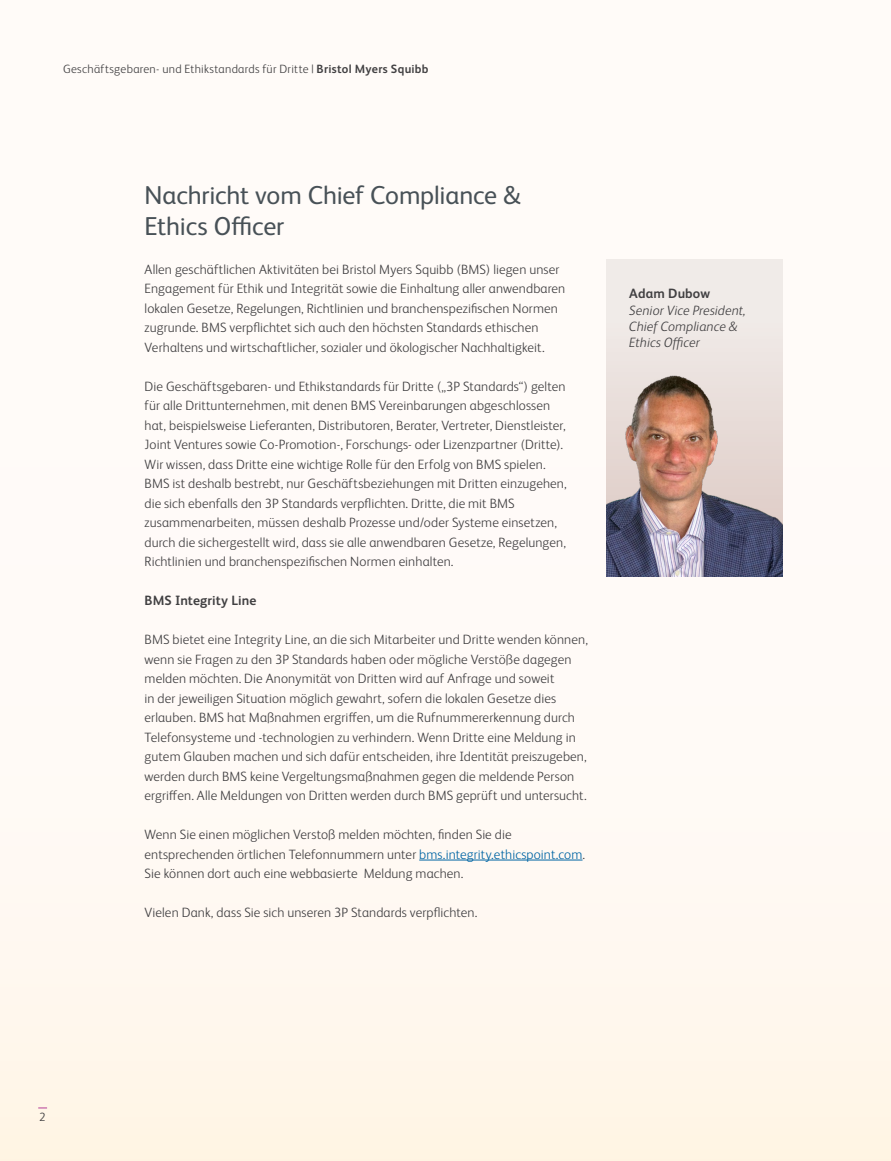
<style>
.page{position:relative;width:891px;height:1161px;background:#fff}
.page>*{position:absolute;margin:0;border:0;box-sizing:border-box;transform-origin:0 0}
.t1{font:25.95px/31px "BMS Humanity";letter-spacing:-.005em;color:#485157}
.t2{font:300 13.5px/19.5px "BMS Humanity";letter-spacing:.01em;color:#414042}
.t3{font:italic 300 13.5px/16.2px "BMS Humanity";color:#414042}
.t4{font:700 13.5px "BMS Humanity";letter-spacing:.005em;color:#414042}
.t5{font:300 12px "BMS Humanity";letter-spacing:.025em;color:#414042}
.s1{font-weight:700}
.s2{color:#0065a4}
</style>
<div class="page">
<div style="left:0;top:0;width:891px;height:1161px;background:linear-gradient(to bottom,#fffcfc,#fff7ed)"></div>
<div style="left:606px;top:260px;width:177px;height:317px;background:#f0ebe8"></div>
<img style="left:606px;top:375px;width:177px;height:202px">
<hr style="left:419px;top:860px;width:164px;height:1px;background:#0065a4">
<p class="t5" style="left:63px;top:61px;width:367px">Geschäftsgebaren- und Ethikstandards für Dritte | <span class="s1">Bristol Myers Squibb</span></p>
<h1 class="t1" style="left:145px;top:177px;width:378px">Nachricht vom Chief Compliance &amp;<br>Ethics Officer</h1>
<p class="t2" style="left:145px;top:258px;width:422px">Allen geschäftlichen Aktivitäten bei Bristol Myers Squibb (BMS) liegen unser Engagement für Ethik und Integrität sowie die Einhaltung aller anwendbaren lokalen Gesetze, Regelungen, Richtlinien und branchenspezifischen Normen zugrunde. BMS verpflichtet sich auch den höchsten Standards ethischen Verhaltens und wirtschaftlicher, sozialer und ökologischer Nachhaltigkeit.</p>
<p class="t2" style="left:145px;top:375px;width:424px">Die Geschäftsgebaren- und Ethikstandards für Dritte („3P Standards“) gelten für alle Drittunternehmen, mit denen BMS Vereinbarungen abgeschlossen hat, beispielsweise Lieferanten, Distributoren, Berater, Vertreter, Dienstleister, Joint Ventures sowie Co-Promotion-, Forschungs- oder Lizenzpartner (Dritte).<br>Wir wissen, dass Dritte eine wichtige Rolle für den Erfolg von BMS spielen.<br>BMS ist deshalb bestrebt, nur Geschäftsbeziehungen mit Dritten einzugehen, die sich ebenfalls den 3P Standards verpflichten. Dritte, die mit BMS zusammenarbeiten, müssen deshalb Prozesse und/oder Systeme einsetzen, durch die sichergestellt wird, dass sie alle anwendbaren Gesetze, Regelungen, Richtlinien und branchenspezifischen Normen einhalten.</p>
<p class="t4" style="left:145px;top:591px;width:113px">BMS Integrity Line</p>
<p class="t2" style="left:145px;top:629px;width:445px">BMS bietet eine Integrity Line, an die sich Mitarbeiter und Dritte wenden können, wenn sie Fragen zu den 3P Standards haben oder mögliche Verstöße dagegen melden möchten. Die Anonymität von Dritten wird auf Anfrage und soweit<br>in der jeweiligen Situation möglich gewahrt, sofern die lokalen Gesetze dies erlauben. BMS hat Maßnahmen ergriffen, um die Rufnummererkennung durch Telefonsysteme und -technologien zu verhindern. Wenn Dritte eine Meldung in gutem Glauben machen und sich dafür entscheiden, ihre Identität preiszugeben, werden durch BMS keine Vergeltungsmaßnahmen gegen die meldende Person ergriffen. Alle Meldungen von Dritten werden durch BMS geprüft und untersucht.</p>
<p class="t2" style="left:145px;top:824px;width:442px">Wenn Sie einen möglichen Verstoß melden möchten, finden Sie die entsprechenden örtlichen Telefonnummern unter <span class="s2">bms.integrity.ethicspoint.com</span>.<br>Sie können dort auch eine webbasierte Meldung machen.</p>
<p class="t2" style="left:145px;top:902px;width:334px">Vielen Dank, dass Sie sich unseren 3P Standards verpflichten.</p>
<p class="t4" style="left:629px;top:284px;width:82px">Adam Dubow</p>
<p class="t3" style="left:629px;top:301px;width:118px">Senior Vice President,<br>Chief Compliance &amp;<br>Ethics Officer</p>
<p class="t5" style="left:39px;top:1109px;width:8px">2</p>
</div>
